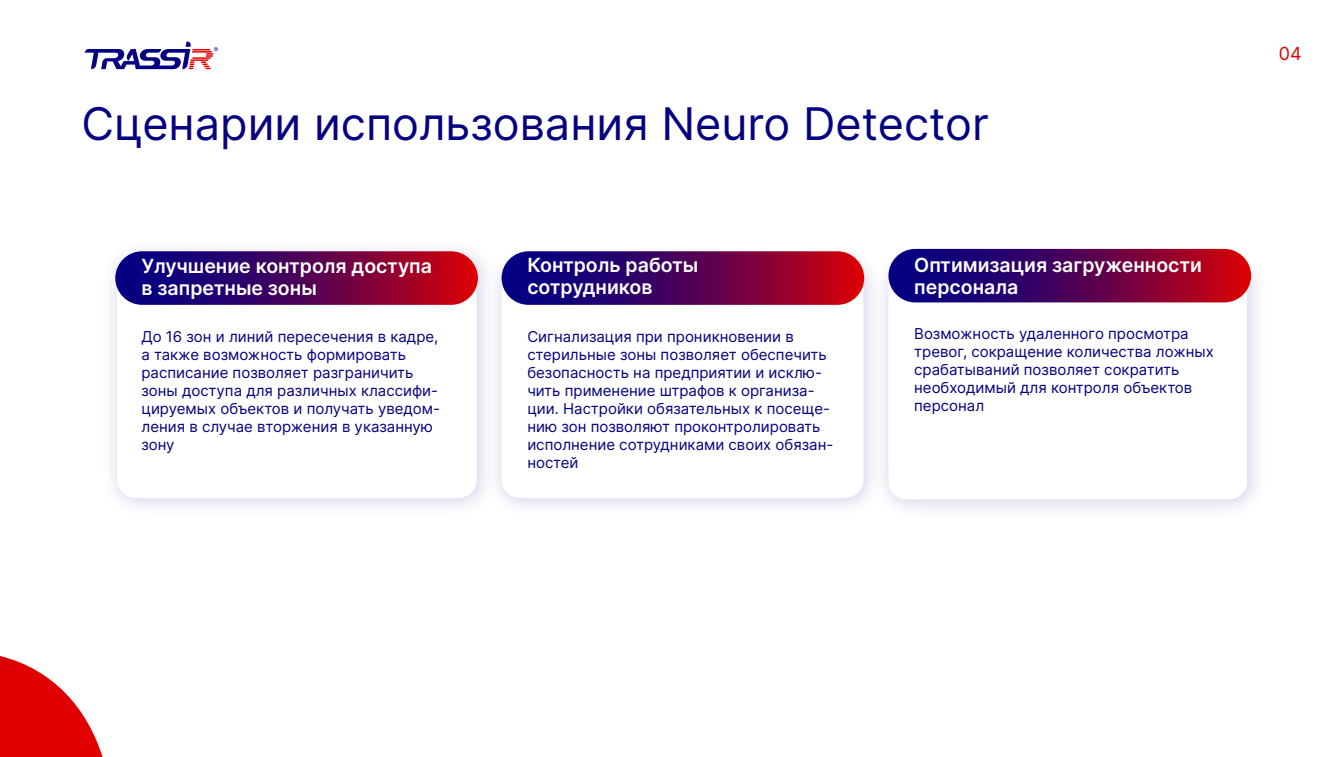
<style>
.page{position:relative;width:1340px;height:757px;background:#fff}
.page>*{position:absolute;margin:0;border:0;box-sizing:border-box;transform-origin:0 0}
.t1{font:45px "Inter";color:#050081}
.t2{font:600 19.5px/22.5px "Inter";color:#fff}
.t3{font:18px "Inter";color:#e20000}
.t4{font:15px/18px "Inter";color:#050081}
</style>
<div class="page">
<img style="left:504px;top:251px;width:360px;height:256px">
<div style="left:501px;top:263px;width:362px;height:235px;background:#fff;border-radius:18px"></div>
<img style="left:864px;top:248px;width:393px;height:261px">
<div style="left:888px;top:266px;width:359px;height:233px;background:#fff;border-radius:18px"></div>
<img style="left:112px;top:250px;width:392px;height:257px">
<div style="left:117px;top:255px;width:359px;height:243px;background:#fff;border-radius:18px"></div>
<svg style="left:115px;top:251px;width:363px;height:54px;background:#580252"></svg>
<svg style="left:888px;top:249px;width:363px;height:53px;background:#570051"></svg>
<svg style="left:501px;top:251px;width:363px;height:54px;background:#580252"></svg>
<svg style="left:85px;top:41px;width:133px;height:29px"></svg>
<svg style="left:0;top:656px;width:102px;height:101px"></svg>
<h1 class="t1" style="left:81px;top:91px;width:909px">Сценарии использования Neuro Detector</h1>
<h2 class="t2" style="left:527px;top:253px;width:172px">Контроль работы сотрудников</h2>
<h2 class="t2" style="left:141px;top:254px;width:292px">Улучшение контроля доступа в запретные зоны</h2>
<h2 class="t2" style="left:914px;top:253px;width:289px">Оптимизация загруженности персонала</h2>
<p class="t4" style="left:141px;top:327px;width:300px">До 16 зон и линий пересечения в кадре, а также возможность формировать расписание позволяет разграничить зоны доступа для различных классифи&shy;цируемых объектов и получать уведом&shy;ления в случае вторжения в указанную зону</p>
<p class="t4" style="left:914px;top:324px;width:301px">Возможность удаленного просмотра тревог, сокращение количества ложных срабатываний позволяет сократить необходимый для контроля объектов персонал</p>
<p class="t4" style="left:527px;top:327px;width:307px">Сигнализация при проникновении в стерильные зоны позволяет обеспечить безопасность на предприятии и исклю&shy;чить применение штрафов к организа&shy;ции. Настройки обязательных к посеще&shy;нию зон позволяют проконтролировать исполнение сотрудниками своих обязан&shy;ностей</p>
<p class="t3" style="left:1278px;top:41px;width:24px">04</p>
</div>
